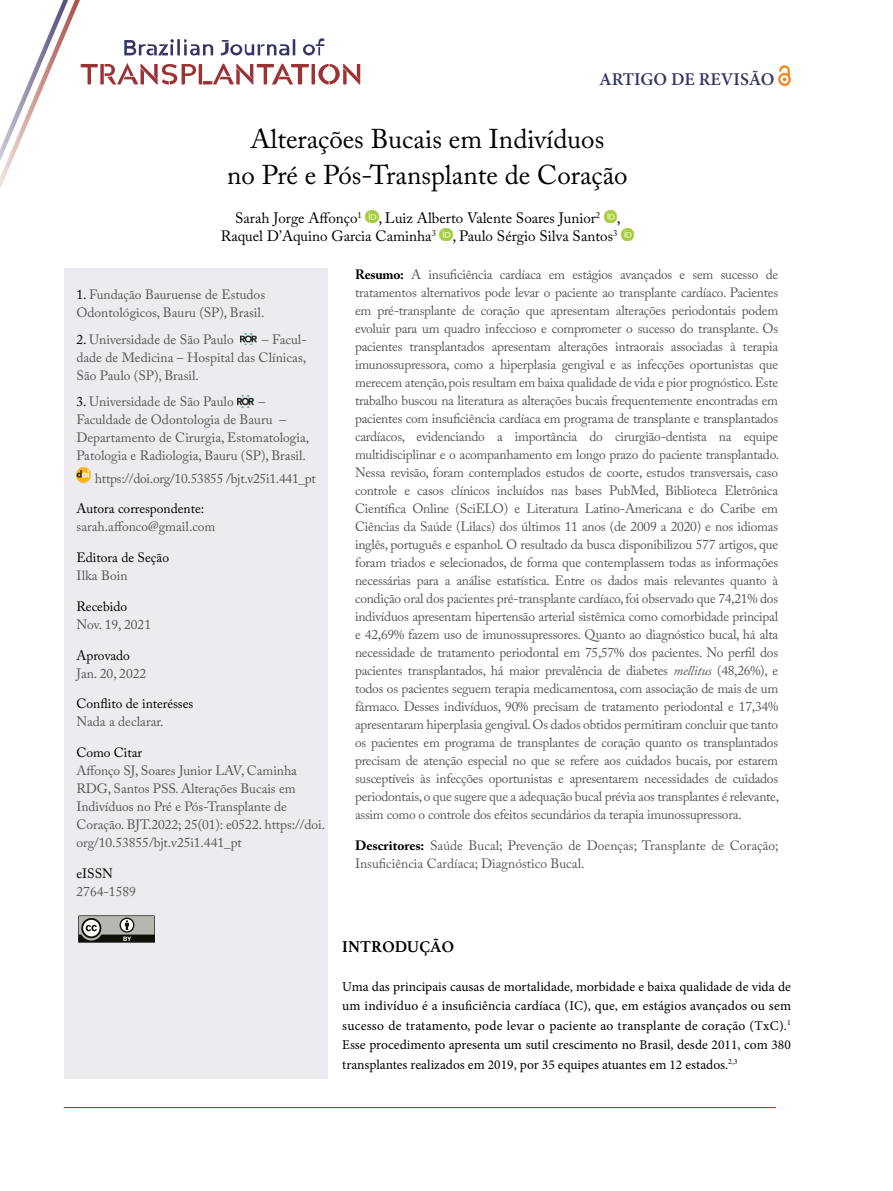
<style>
.page{position:relative;width:893px;height:1191px;background:#fff}
.page>*{position:absolute;margin:0;border:0;box-sizing:border-box;transform-origin:0 0}
.t1{font:27px/36px "Adobe Caslon Pro";color:#000;text-align:center}
.t2{font:600 18px "Minion Pro";color:#353666}
.t3{font:700 16.5px "Athelas";color:#000}
.t4{font:15px/18px "Adobe Caslon Pro";color:#000;text-align:right}
.t5{font:13.5px/18px "Adobe Caslon Pro";color:#575756}
.t6{font:13.5px/19.5px "Minion Pro";color:#000;text-align:justify}
.t7{font:13.5px "Adobe Caslon Pro";color:#000}
.t8{font:13.5px "Adobe Caslon Pro";letter-spacing:-.02em;color:#575756}
.s1{color:#000}
.s2{font-weight:700;color:#000}
.s3{font-style:italic}
</style>
<div class="page">
<svg style="left:366px;top:210px;width:12px;height:13px"></svg>
<svg style="left:440px;top:228px;width:13px;height:13px"></svg>
<svg style="left:604px;top:210px;width:30px;height:31px"></svg>
<svg style="left:0;top:0;width:360px;height:188px"></svg>
<div style="left:64px;top:268px;width:263px;height:810px;background:#ebebf0"></div>
<img style="left:241px;top:333px;width:16px;height:12px">
<img style="left:237px;top:396px;width:16px;height:11px">
<img style="left:77px;top:468px;width:14px;height:14px">
<svg style="left:78px;top:915px;width:77px;height:28px"></svg>
<img style="left:778px;top:66px;width:12px;height:19px">
<hr style="left:64px;top:1107px;width:712px;height:1px;background:#9b3134">
<h2 class="t2" style="left:599px;top:67px;width:177px">ARTIGO DE REVISÃO</h2>
<h1 class="t1" style="left:227px;top:120px;width:402px">Alterações Bucais em Indivíduos<br>no Pré e Pós-Transplante de Coração</h1>
<p class="t4" style="left:221px;top:209px;width:401px">Sarah Jorge Affonço<sup>1</sup> , Luiz Alberto Valente Soares Junior<sup>2</sup> ,<br>Raquel D’Aquino Garcia Caminha<sup>3</sup> , Paulo Sérgio Silva Santos<sup>3</sup></p>
<p class="t5" style="left:77px;top:285px;width:190px"><span class="s1">1.</span> Fundação Bauruense de Estudos<br>Odontológicos, Bauru (SP), Brasil.</p>
<p class="t5" style="left:77px;top:330px;width:159px"><span class="s1">2.</span> Universidade de São Paulo</p>
<p class="t5" style="left:77px;top:330px;width:232px;text-align:justify;text-indent:185px">– Facul&shy;dade de Medicina – Hospital das Clínicas, São Paulo (SP), Brasil.</p>
<p class="t5" style="left:77px;top:392px;width:159px"><span class="s1">3.</span> Universidade de São Paulo</p>
<p class="t5" style="left:77px;top:392px;width:234px;text-indent:182px">–<br>Faculdade de Odontologia de Bauru –<br>Departamento de Cirurgia, Estomatologia,<br>Patologia e Radiologia, Bauru (SP), Brasil.</p>
<p class="t8" style="left:95px;top:470px;width:222px">https://doi.org/10.53855 /bjt.v25i1.441_pt</p>
<p class="t7" style="left:77px;top:501px;width:129px">Autora correspondente:</p>
<p class="t5" style="left:77px;top:517px;width:140px">sarah.affonco@gmail.com</p>
<p class="t7" style="left:77px;top:549px;width:94px">Editora de Seção</p>
<p class="t5" style="left:77px;top:566px;width:52px">Ilka Boin</p>
<p class="t7" style="left:77px;top:598px;width:52px">Recebido</p>
<p class="t5" style="left:77px;top:615px;width:76px">Nov. 19, 2021</p>
<p class="t7" style="left:77px;top:647px;width:55px">Aprovado</p>
<p class="t5" style="left:77px;top:664px;width:71px">Jan. 20, 2022</p>
<p class="t7" style="left:77px;top:696px;width:118px">Conflito de interésses</p>
<p class="t5" style="left:77px;top:712px;width:89px">Nada a declarar.</p>
<p class="t7" style="left:77px;top:744px;width:67px">Como Citar</p>
<p class="t5" style="left:77px;top:761px;width:250px">Affonço SJ, Soares Junior LAV, Caminha RDG, Santos PSS. Alterações Bucais em Indivíduos no Pré e Pós-Transplante de Coração. BJT.2022; 25(01): e0522. https://doi. org/10.53855/bjt.v25i1.441_pt</p>
<p class="t7" style="left:77px;top:865px;width:38px">eISSN</p>
<p class="t5" style="left:77px;top:882px;width:61px">2764-1589</p>
<p class="t5" style="left:355px;top:265px;width:426px;text-align:justify"><span class="s2">Resumo:</span> A insuficiência cardíaca em estágios avançados e sem sucesso de tratamentos alternativos pode levar o paciente ao transplante cardíaco. Pacientes em pré-transplante de coração que apresentam alterações periodontais podem evoluir para um quadro infeccioso e comprometer o sucesso do transplante. Os pacientes transplantados apresentam alterações intraorais associadas à terapia imunossupressora, como a hiperplasia gengival e as infecções oportunistas que merecem atenção, pois resultam em baixa qualidade de vida e pior prognóstico. Este trabalho buscou na literatura as alterações bucais frequentemente encontradas em pacientes com insuficiência cardíaca em programa de transplante e transplantados cardíacos, evidenciando a importância do cirurgião-dentista na equipe multidisciplinar e o acompanhamento em longo prazo do paciente transplantado.<br>Nessa revisão, foram contemplados estudos de coorte, estudos transversais, caso controle e casos clínicos incluídos nas bases PubMed, Biblioteca Eletrônica Científica Online (SciELO) e Literatura Latino-Americana e do Caribe em Ciências da Saúde (Lilacs) dos últimos 11 anos (de 2009 a 2020) e nos idiomas inglês, português e espanhol. O resultado da busca disponibilizou 577 artigos, que foram triados e selecionados, de forma que contemplassem todas as informações necessárias para a análise estatística. Entre os dados mais relevantes quanto à condição oral dos pacientes pré-transplante cardíaco, foi observado que 74,21% dos indivíduos apresentam hipertensão arterial sistêmica como comorbidade principal e 42,69% fazem uso de imunossupressores. Quanto ao diagnóstico bucal, há alta necessidade de tratamento periodontal em 75,57% dos pacientes. No perfil dos pacientes transplantados, há maior prevalência de diabetes <span class="s3">mellitus</span> (48,26%), e todos os pacientes seguem terapia medicamentosa, com associação de mais de um fármaco. Desses indivíduos, 90% precisam de tratamento periodontal e 17,34% apresentaram hiperplasia gengival. Os dados obtidos permitiram concluir que tanto os pacientes em programa de transplantes de coração quanto os transplantados precisam de atenção especial no que se refere aos cuidados bucais, por estarem susceptíveis às infecções oportunistas e apresentarem necessidades de cuidados periodontais, o que sugere que a adequação bucal prévia aos transplantes é relevante, assim como o controle dos efeitos secundários da terapia imunossupressora.</p>
<p class="t5" style="left:355px;top:836px;width:425px"><span class="s2">Descritores:</span> Saúde Bucal; Prevenção de Doenças; Transplante de Coração;<br>Insuficiência Cardíaca; Diagnóstico Bucal.</p>
<p class="t3" style="left:342px;top:933px;width:113px">INTRODUÇÃO</p>
<p class="t6" style="left:342px;top:977px;width:450px">Uma das principais causas de mortalidade, morbidade e baixa qualidade de vida de um indivíduo é a insuficiência cardíaca (IC), que, em estágios avançados ou sem sucesso de tratamento, pode levar o paciente ao transplante de coração (TxC).<sup>1<br></sup>Esse procedimento apresenta um sutil crescimento no Brasil, desde 2011, com 380 transplantes realizados em 2019, por 35 equipes atuantes em 12 estados.<sup>2,3</sup></p>
</div>
